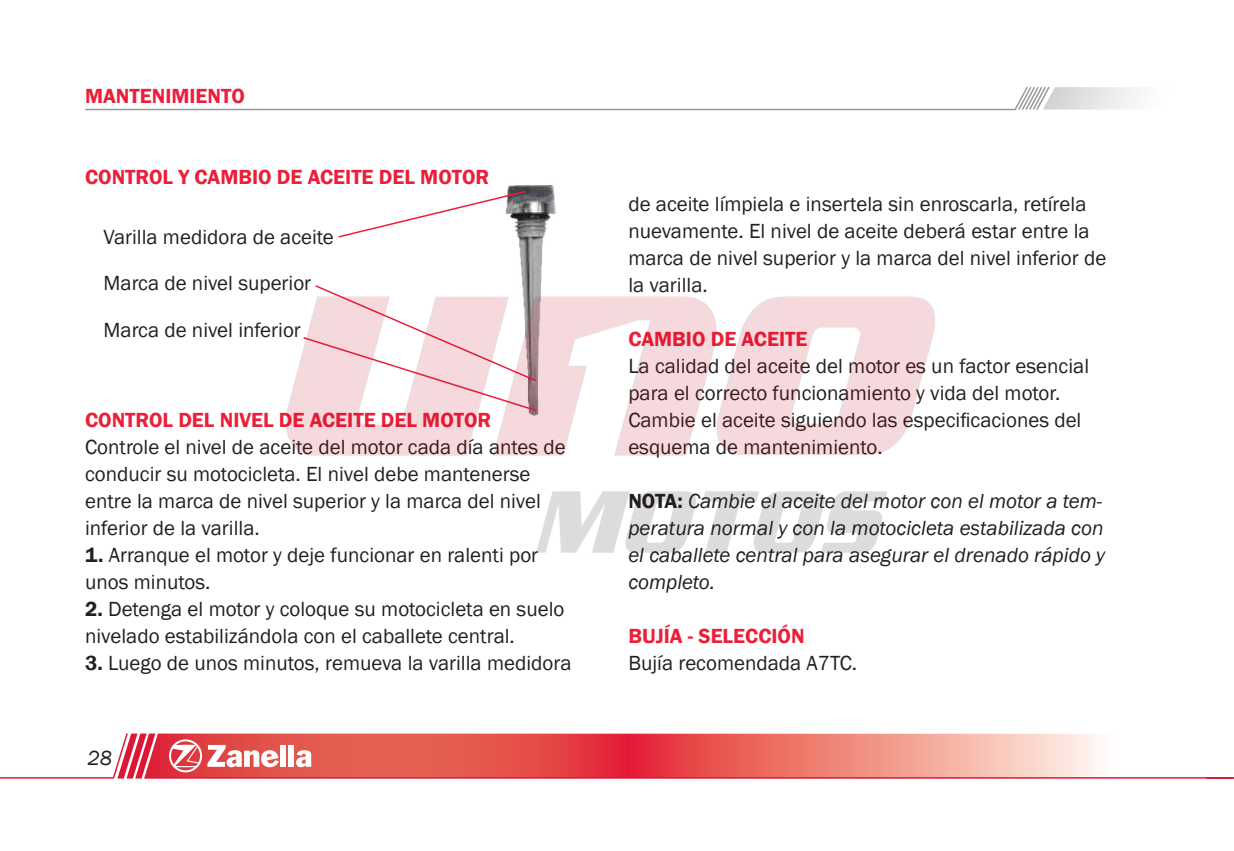
<style>
.page{position:relative;width:1234px;height:851px;background:#fff}
.page>*{position:absolute;margin:0;border:0;box-sizing:border-box;transform-origin:0 0}
.t1{font:21px/27px "Franklin Gothic";color:#231f20}
.t2{font:italic 21px/27px "Franklin Gothic";color:#231f20}
.t3{font:600 21px "Franklin Gothic";color:#eb1f39}
.s1{font-weight:600}
.s2{font-weight:600;font-style:normal}
</style>
<div class="page">
<svg style="left:155px;top:733px;width:943px;height:44px;background:#eb746e"></svg>
<svg style="left:0;top:733px;width:155px;height:46px"></svg>
<hr style="left:144px;top:777px;width:1088px;height:1px;background:#dc1735">
<svg style="left:296px;top:750px;width:15px;height:17px"></svg>
<div style="left:280px;top:744px;width:6px;height:22px;background:#fff"></div>
<div style="left:288px;top:744px;width:6px;height:22px;background:#fff"></div>
<svg style="left:169px;top:739px;width:110px;height:33px"></svg>
<svg style="left:85px;top:87px;width:1053px;height:24px"></svg>
<img style="left:286px;top:185px;width:649px;height:368px">
<p class="t3" style="left:85px;top:82px;width:161px">MANTENIMIENTO</p>
<p class="t3" style="left:85px;top:164px;width:405px">CONTROL Y CAMBIO DE ACEITE DEL MOTOR</p>
<p class="t1" style="left:103px;top:215px;width:232px;line-height:45.3px">Varilla medidora de aceite<br>Marca de nivel superior</p>
<p class="t1" style="left:103px;top:317px;width:199px">Marca de nivel inferior</p>
<p class="t3" style="left:85px;top:407px;width:407px">CONTROL DEL NIVEL DE ACEITE DEL MOTOR</p>
<p class="t1" style="left:85px;top:434px;width:482px">Controle el nivel de aceite del motor cada día antes de conducir su motocicleta. El nivel debe mantenerse entre la marca de nivel superior y la marca del nivel inferior de la varilla.</p>
<p class="t1" style="left:85px;top:542px;width:454px"><span class="s1">1.</span> Arranque el motor y deje funcionar en ralenti por unos minutos.</p>
<p class="t1" style="left:85px;top:596px;width:481px"><span class="s1">2.</span> Detenga el motor y coloque su motocicleta en suelo nivelado estabilizándola con el caballete central.</p>
<p class="t1" style="left:85px;top:650px;width:488px"><span class="s1">3.</span> Luego de unos minutos, remueva la varilla medidora</p>
<p class="t2" style="left:88px;top:744px;width:26px">28</p>
<p class="t1" style="left:628px;top:191px;width:479px">de aceite límpiela e insertela sin enroscarla, retírela nuevamente. El nivel de aceite deberá estar entre la marca de nivel superior y la marca del nivel inferior de la varilla.</p>
<p class="t3" style="left:628px;top:326px;width:180px">CAMBIO DE ACEITE</p>
<p class="t1" style="left:628px;top:353px;width:462px">La calidad del aceite del motor es un factor esencial para el correcto funcionamiento y vida del motor.<br>Cambie el aceite siguiendo las especificaciones del esquema de mantenimiento.</p>
<p class="t2" style="left:628px;top:488px;width:478px"><span class="s2">NOTA:</span> Cambie el aceite del motor con el motor a tem&shy;peratura normal y con la motocicleta estabilizada con el caballete central para asegurar el drenado rápido y completo.</p>
<p class="t3" style="left:628px;top:623px;width:178px">BUJÍA - SELECCIÓN</p>
<p class="t1" style="left:628px;top:650px;width:230px">Bujía recomendada A7TC.</p>
</div>
